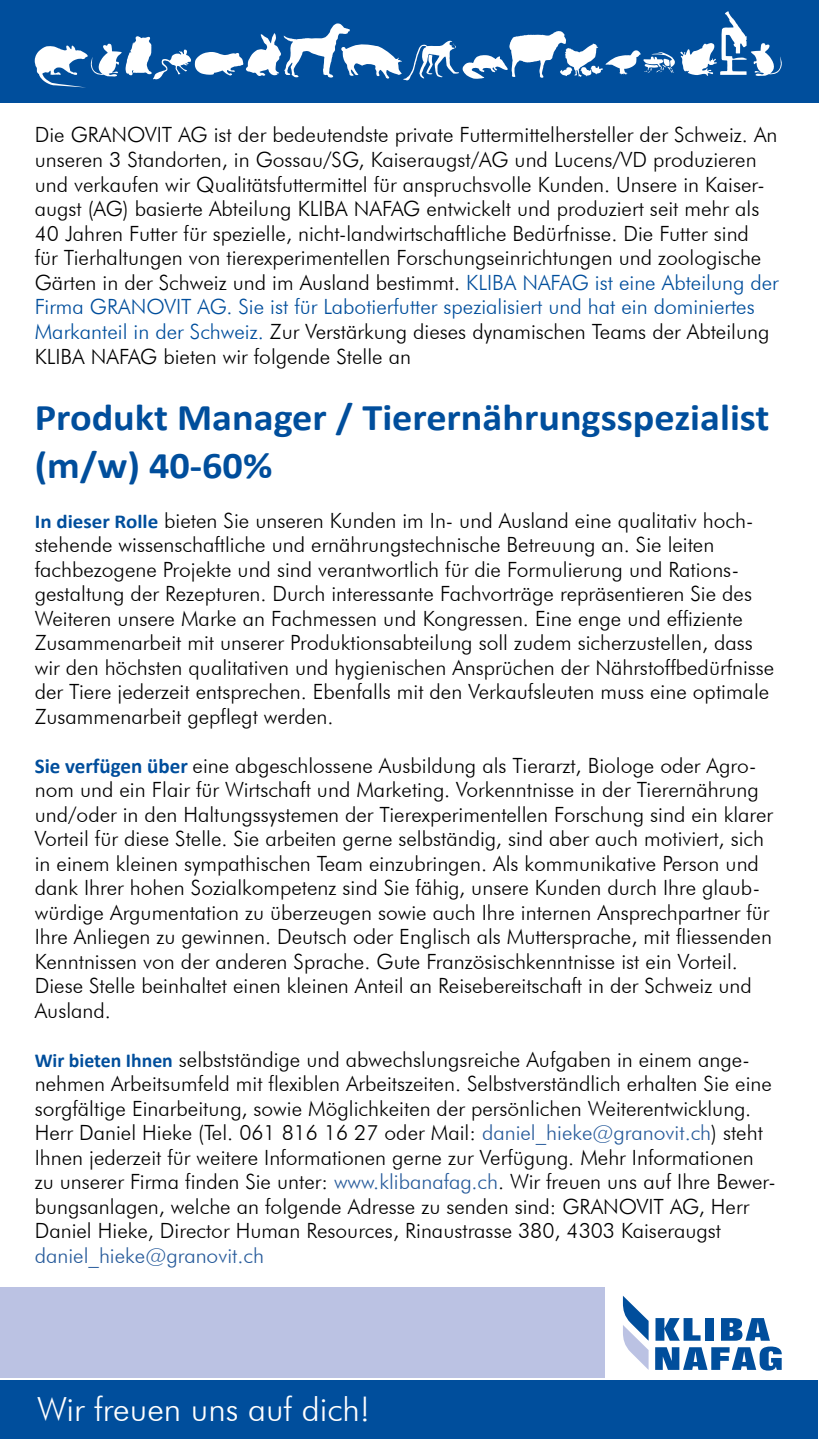
<style>
.page{position:relative;width:819px;height:1439px;background:#fff}
.page>*{position:absolute;margin:0;border:0;box-sizing:border-box;transform-origin:0 0}
.t1{font:700 37.8px/48.3px "Calibri";color:#004e9c;scale:1.06 1}
.t2{font:300 33.25px "Futura BT";color:#fff}
.t3{font:300 21px/24.5px "Futura BT";color:#000}
.t4{font:300 21px "Futura BT";color:#275b9b}
.s1{color:#004e9c}
.s2{font-family:"Calibri";font-weight:700;font-size:19.78px;color:#004e9c}
.s3{font-family:"Calibri";font-weight:700;color:#004e9c}
.s4{color:#275b9b}
</style>
<div class="page">
<div style="left:0;top:0;width:819px;height:103px;background:#004e9c"></div>
<div style="left:0;top:1287px;width:604px;height:90px;background:#bbc2e3"></div>
<div style="left:0;top:1381px;width:817px;height:58px;background:#004e9c"></div>
<svg style="left:35px;top:11px;width:746px;height:77px"></svg>
<svg style="left:623px;top:1296px;width:25px;height:73px"></svg>
<svg style="left:655px;top:1318px;width:45px;height:22px"></svg>
<div style="left:705px;top:1318px;width:9px;height:22px;background:#004e9c"></div>
<svg style="left:721px;top:1318px;width:48px;height:22px"></svg>
<svg style="left:655px;top:1346px;width:126px;height:24px"></svg>
<p class="t3" style="left:35px;top:123px;width:745px">Die GRANOVIT AG ist der bedeutendste private Futtermittelhersteller der Schweiz. An unseren 3 Standorten, in Gossau/SG, Kaiseraugst/AG und Lucens/VD produzieren und verkaufen wir Qualitätsfuttermittel für anspruchsvolle Kunden. Unsere in Kaiser&shy;augst (AG) basierte Abteilung KLIBA NAFAG entwickelt und produziert seit mehr als 40 Jahren Futter für spezielle, nicht-landwirtschaftliche Bedürfnisse. Die Futter sind<br>für Tierhaltungen von tierexperimentellen Forschungseinrichtungen und zoologische Gärten in der Schweiz und im Ausland bestimmt. <span class="s1">KLIBA NAFAG ist eine Abteilung der Firma GRANOVIT AG. Sie ist für Labotierfutter spezialisiert und hat ein dominiertes Markanteil in der Schweiz.</span> Zur Verstärkung dieses dynamischen Teams der Abteilung KLIBA NAFAG bieten wir folgende Stelle an</p>
<h1 class="t1" style="left:35px;top:392px;width:694px">Produkt Manager / Tierernährungsspezialist (m/w) 40-60%</h1>
<p class="t3" style="left:35px;top:508px;width:741px"><span class="s2">In dieser Rolle</span> bieten Sie unseren Kunden im In- und Ausland eine qualitativ hoch&shy;stehende wissenschaftliche und ernährungstechnische Betreuung an. Sie leiten fachbezogene Projekte und sind verantwortlich für die Formulierung und Rations&shy;gestaltung der Rezepturen. Durch interessante Fachvorträge repräsentieren Sie des Weiteren unsere Marke an Fachmessen und Kongressen. Eine enge und effiziente Zusammenarbeit mit unserer Produktionsabteilung soll zudem sicherzustellen, dass wir den höchsten qualitativen und hygienischen Ansprüchen der Nährstoffbedürfnisse der Tiere jederzeit entsprechen. Ebenfalls mit den Verkaufsleuten muss eine optimale Zusammenarbeit gepflegt werden.</p>
<p class="t3" style="left:35px;top:753px;width:740px"><span class="s3">Sie verfügen über</span> eine abgeschlossene Ausbildung als Tierarzt, Biologe oder Agro&shy;nom und ein Flair für Wirtschaft und Marketing. Vorkenntnisse in der Tierernährung und/oder in den Haltungssystemen der Tierexperimentellen Forschung sind ein klarer Vorteil für diese Stelle. Sie arbeiten gerne selbständig, sind aber auch motiviert, sich in einem kleinen sympathischen Team einzubringen. Als kommunikative Person und dank Ihrer hohen Sozialkompetenz sind Sie fähig, unsere Kunden durch Ihre glaub&shy;würdige Argumentation zu überzeugen sowie auch Ihre internen Ansprechpartner für Ihre Anliegen zu gewinnen. Deutsch oder Englisch als Muttersprache, mit fliessenden Kenntnissen von der anderen Sprache. Gute Französischkenntnisse ist ein Vorteil.<br>Diese Stelle beinhaltet einen kleinen Anteil an Reisebereitschaft in der Schweiz und Ausland.</p>
<p class="t3" style="left:35px;top:1047px;width:742px"><span class="s2">Wir bieten Ihnen</span> selbstständige und abwechslungsreiche Aufgaben in einem ange&shy;nehmen Arbeitsumfeld mit flexiblen Arbeitszeiten. Selbstverständlich erhalten Sie eine sorgfältige Einarbeitung, sowie Möglichkeiten der persönlichen Weiterentwicklung.<br>Herr Daniel Hieke (Tel. 061 816 16 27 oder Mail: <span class="s4">daniel_hieke@granovit.ch</span>) steht Ihnen jederzeit für weitere Informationen gerne zur Verfügung. Mehr Informationen zu unserer Firma finden Sie unter: <span class="s4">www.klibanafag.ch</span>. Wir freuen uns auf Ihre Bewer&shy;bungsanlagen, welche an folgende Adresse zu senden sind: GRANOVIT AG, Herr Daniel Hieke, Director Human Resources, Rinaustrasse 380, 4303 Kaiseraugst</p>
<p class="t4" style="left:35px;top:1242px;width:231px">daniel_hieke@granovit.ch</p>
<h2 class="t2" style="left:37px;top:1389px;width:334px">Wir freuen uns auf dich!</h2>
</div>
